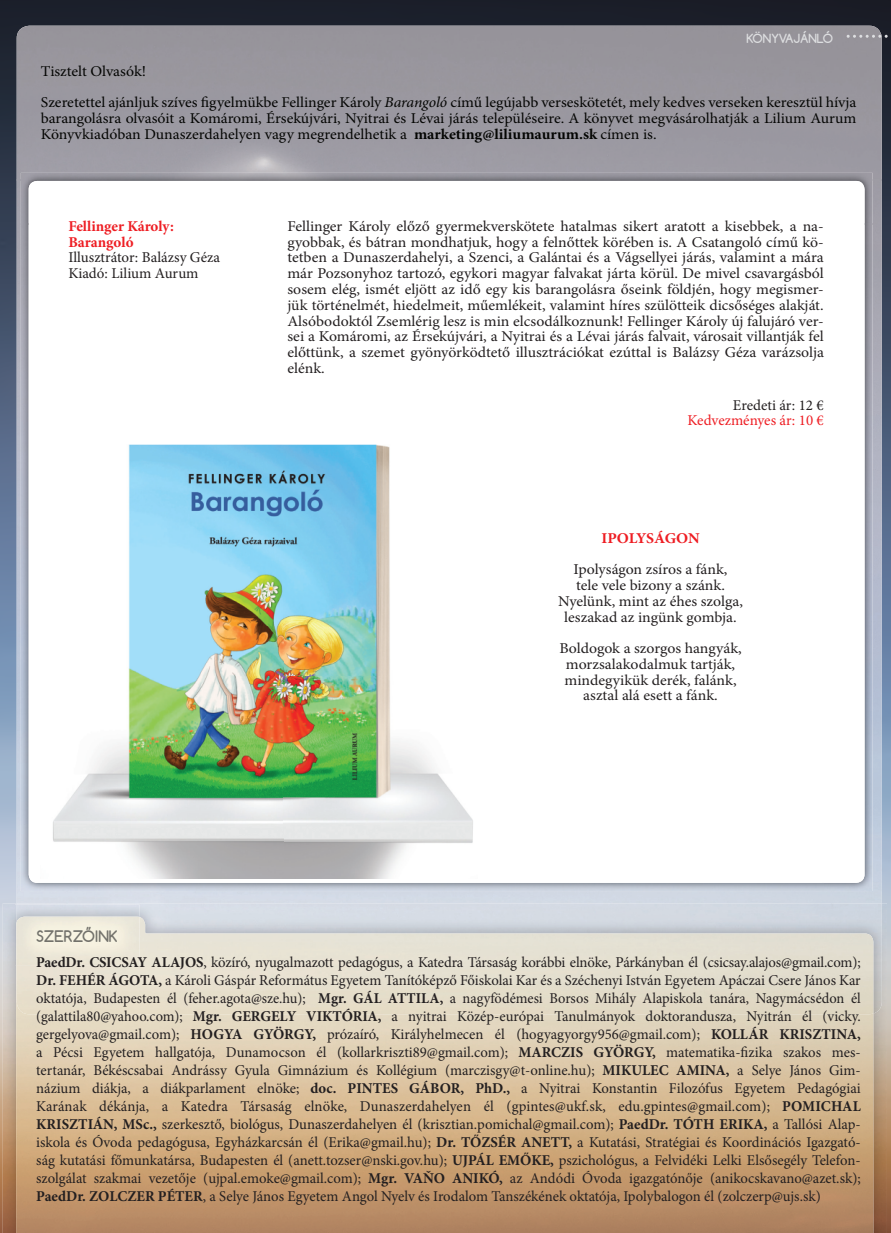
<style>
.page{position:relative;width:891px;height:1233px;background:#fff}
.page>*{position:absolute;margin:0;border:0;box-sizing:border-box;transform-origin:0 0}
.t1{font:15px/18px "Minion Pro";color:#231f20;text-align:justify}
.t2{font:15px/15.8px "Minion Pro";color:#231f20;text-align:center;scale:1.05 1}
.t3{font:15px/31.5px "Minion Pro";color:#040503;scale:1.05 1}
.t4{font:700 15px/15.8px "Minion Pro";letter-spacing:-.005em;color:#ee1d23}
.t5{font:15px "Minion Pro";color:#ee1d23}
.t6{font:700 15px "Minion Pro";letter-spacing:-.005em;color:#ee1d23;scale:1.05 1}
.t7{font:700 15px "Comfortaa";color:#231f20}
.t8{font:700 12px "Comfortaa";color:#dddee0}
.s1{font-style:italic}
.s2{font-weight:700}
</style>
<div class="page">
<img style="left:0;top:0;width:891px;height:1232px">
<div style="left:17px;top:26px;width:865px;height:154px;background:#9a979f"></div>
<img style="left:17px;top:180px;width:50px;height:723px">
<img style="left:832px;top:180px;width:50px;height:723px">
<div style="left:67px;top:891px;width:765px;height:12px;background:#d3dae5"></div>
<img style="left:3px;top:903px;width:14px;height:329px">
<img style="left:873px;top:903px;width:14px;height:329px">
<img style="left:17px;top:903px;width:865px;height:110px">
<img style="left:15px;top:904px;width:2px;height:61px">
<img style="left:17px;top:904px;width:123px;height:12px">
<img style="left:16px;top:965px;width:50px;height:267px">
<img style="left:66px;top:1014px;width:807px;height:218px">
<img style="left:17px;top:917px;width:856px;height:97px">
<img style="left:16px;top:921px;width:1px;height:44px">
<img style="left:17px;top:916px;width:123px;height:49px">
<img style="left:37px;top:926px;width:80px;height:16px">
<img style="left:21px;top:173px;width:852px;height:50px">
<img style="left:21px;top:223px;width:49px;height:668px">
<img style="left:823px;top:223px;width:50px;height:668px">
<img style="left:70px;top:882px;width:753px;height:9px">
<div style="left:29px;top:181px;width:836px;height:701px;background:#fff;border-radius:9px"></div>
<svg style="left:847px;top:35px;width:44px;height:3px"></svg>
<img style="left:53px;top:444px;width:420px;height:434px">
<p class="t8" style="left:746px;top:30px;width:88px">KÖNYVAJÁNLÓ</p>
<p class="t3" style="left:41px;top:56px;width:778px">Tisztelt Olvasók!<br>Szeretettel ajánljuk szíves figyelmükbe Fellinger Károly <span class="s1">Barangoló</span> című legújabb verseskötetét, mely kedves verseken keresztül hívja</p>
<p class="t3" style="left:41px;top:111px;width:778px;line-height:15.8px">barangolásra olvasóit a Komáromi, Érsekújvári, Nyitrai és Lévai járás településeire. A könyvet megvásárolhatják a Lilium Aurum<br>Könyvkiadóban Dunaszerdahelyen vagy megrendelhetik a <span class="s2">marketing@liliumaurum.sk</span> címen is.</p>
<p class="t4" style="left:68px;top:219px;width:107px">Fellinger Károly:<br>Barangoló</p>
<p class="t1" style="left:68px;top:251px;width:153px;line-height:15.8px">Illusztrátor: Balázsy Géza<br>Kiadó: Lilium Aurum</p>
<p class="t2" style="left:287px;top:219px;width:512px;text-align:justify">Fellinger Károly előző gyermekverskötete hatalmas sikert aratott a kisebbek, a na&shy;gyobbak, és bátran mondhatjuk, hogy a felnőttek körében is. A Csatangoló című kö&shy;tetben a Dunaszerdahelyi, a Szenci, a Galántai és a Vágsellyei járás, valamint a mára már Pozsonyhoz tartozó, egykori magyar falvakat járta körül. De mivel csavargásból sosem elég, ismét eljött az idő egy kis barangolásra őseink földjén, hogy megismer&shy;jük történelmét, hiedelmeit, műemlékeit, valamint híres szülötteik dicsőséges alakját.<br>Alsóbodoktól Zsemlérig lesz is min elcsodálkoznunk! Fellinger Károly új falujáró ver&shy;sei a Komáromi, az Érsekújvári, a Nyitrai és a Lévai járás falvait, városait villantják fel előttünk, a szemet gyönyörködtető illusztrációkat ezúttal is Balázsy Géza varázsolja elénk.</p>
<p class="t1" style="left:733px;top:397px;width:92px">Eredeti ár: 12 €</p>
<p class="t5" style="left:687px;top:414px;width:138px">Kedvezményes ár: 10 €</p>
<p class="t6" style="left:601px;top:532px;width:95px">IPOLYSÁGON</p>
<p class="t2" style="left:558px;top:563px;width:178px">Ipolyságon zsíros a fánk,<br>tele vele bizony a szánk.<br>Nyelünk, mint az éhes szolga, leszakad az ingünk gombja.</p>
<p class="t2" style="left:559px;top:641px;width:175px">Boldogok a szorgos hangyák, morzsalakodalmuk tartják, mindegyikük derék, falánk, asztal alá esett a fánk.</p>
<p class="t7" style="left:36px;top:926px;width:83px">SZERZŐINK</p>
<p class="t1" style="left:36px;top:954px;width:826px"><span class="s2">PaedDr. CSICSAY ALAJOS</span>, közíró, nyugalmazott pedagógus, a Katedra Társaság korábbi elnöke, Párkányban él (csicsay.alajos@gmail.com); <span class="s2">Dr. FEHÉR ÁGOTA,</span> a Károli Gáspár Református Egyetem Tanítóképző Főiskolai Kar és a Széchenyi István Egyetem Apáczai Csere János Kar oktatója, Budapesten él (feher.agota@sze.hu); <span class="s2">Mgr. GÁL ATTILA,</span> a nagyfödémesi Borsos Mihály Alapiskola tanára, Nagymácsédon él (galattila80@yahoo.com); <span class="s2">Mgr. GERGELY VIKTÓRIA,</span> a nyitrai Közép-európai Tanulmányok doktorandusza, Nyitrán él (vicky. gergelyova@gmail.com); <span class="s2">HOGYA GYÖRGY,</span> prózaíró, Királyhelmecen él (hogyagyorgy956@gmail.com); <span class="s2">KOLLÁR KRISZTINA, </span>a Pécsi Egyetem hallgatója, Dunamocson él (kollarkriszti89@gmail.com); <span class="s2">MARCZIS GYÖRGY,</span> matematika-fizika szakos mes&shy;tertanár, Békéscsabai Andrássy Gyula Gimnázium és Kollégium (marczisgy@t-online.hu); <span class="s2">MIKULEC AMINA,</span> a Selye János Gim&shy;názium diákja, a diákparlament elnöke; <span class="s2">doc. PINTES GÁBOR, PhD.,</span> a Nyitrai Konstantin Filozófus Egyetem Pedagógiai Karának dékánja, a Katedra Társaság elnöke, Dunaszerdahelyen él (gpintes@ukf.sk, edu.gpintes@gmail.com); <span class="s2">POMICHAL KRISZTIÁN, MSc.,</span> szerkesztő, biológus, Dunaszerdahelyen él (krisztian.pomichal@gmail.com); <span class="s2">PaedDr. TÓTH ERIKA,</span> a Tallósi Alap&shy;iskola és Óvoda pedagógusa, Egyházkarcsán él (Erika@gmail.hu); <span class="s2">Dr. TŐZSÉR ANETT,</span> a Kutatási, Stratégiai és Koordinációs Igazgató&shy;ság kutatási főmunkatársa, Budapesten él (anett.tozser@nski.gov.hu); <span class="s2">UJPÁL EMŐKE,</span> pszichológus, a Felvidéki Lelki Elsősegély Telefon&shy;szolgálat szakmai vezetője (ujpal.emoke@gmail.com); <span class="s2">Mgr. VAŇO ANIKÓ,</span> az Andódi Óvoda igazgatónője (anikocskavano@azet.sk); <span class="s2">PaedDr. ZOLCZER PÉTER</span>, a Selye János Egyetem Angol Nyelv és Irodalom Tanszékének oktatója, Ipolybalogon él (zolczerp@ujs.sk)</p>
</div>
